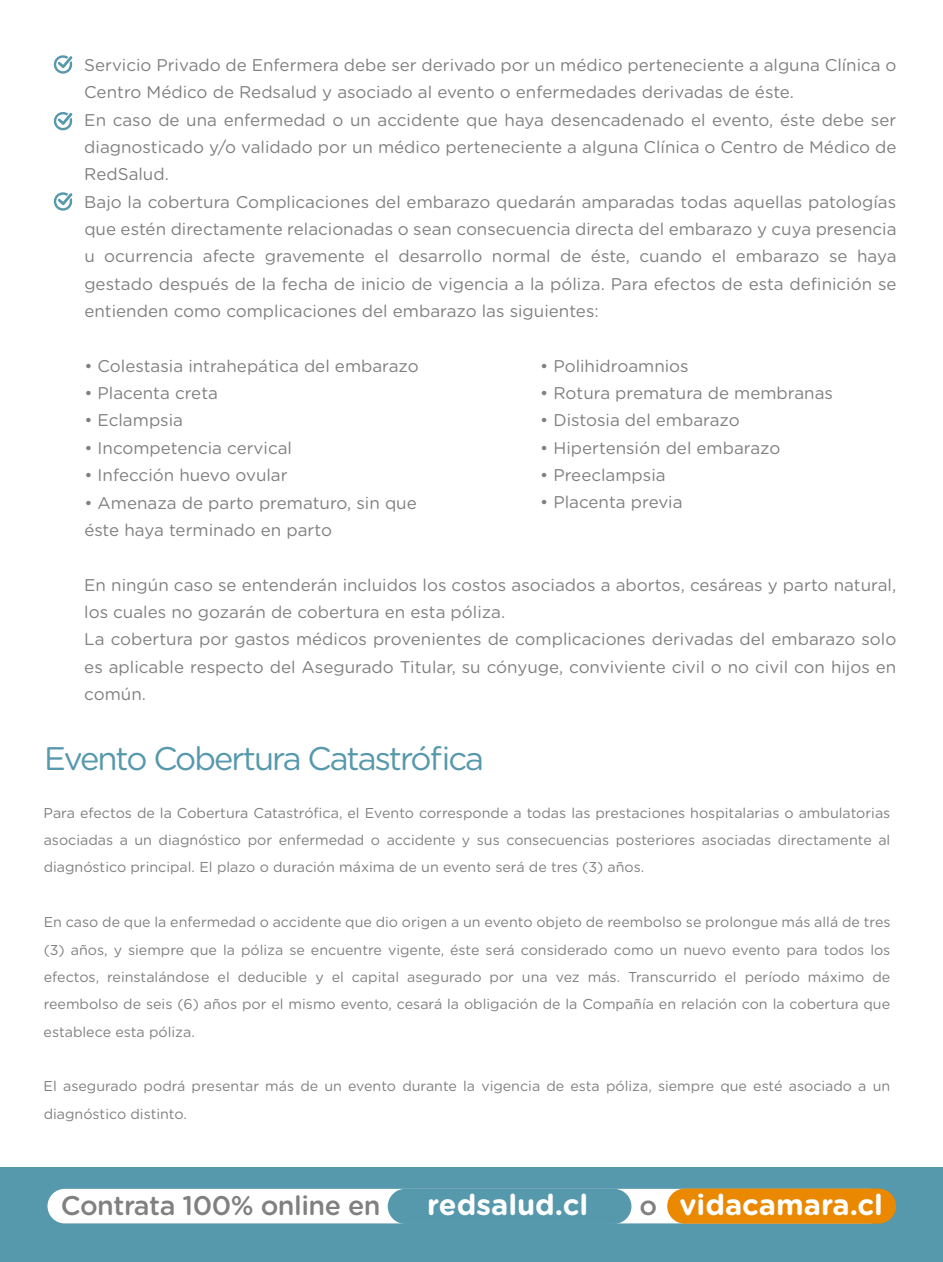
<style>
.page{position:relative;width:943px;height:1262px;background:#fff}
.page>*{position:absolute;margin:0;border:0;box-sizing:border-box;transform-origin:0 0}
.t1{font:32.62px "Gotham Rounded";letter-spacing:-.06em;color:#5698ac}
.t2{font:700 29.1px "Gotham Rounded";color:#fff}
.t3{font:500 27px "Gotham Rounded";letter-spacing:-.02em;color:#808080}
.t4{font:16.95px/27.3px "Gotham Rounded";color:#808080}
.t5{font:14.25px/27.3px "Gotham Rounded";color:#808080;text-align:justify}
.s1{font-weight:500;font-size:27px;color:#808080}
</style>
<div class="page">
<div style="left:0;top:1167px;width:943px;height:94px;background:#5698ac"></div>
<div style="left:47px;top:1188px;width:839px;height:35px;background:#fff;border-radius:17px"></div>
<div style="left:667px;top:1188px;width:229px;height:35px;background:#ea8800;border-radius:18px"></div>
<div style="left:388px;top:1188px;width:243px;height:35px;background:#5698ac;border-radius:18px"></div>
<svg style="left:54px;top:55px;width:18px;height:19px"></svg>
<svg style="left:54px;top:112px;width:18px;height:18px"></svg>
<svg style="left:54px;top:192px;width:18px;height:19px"></svg>
<p class="t4" style="left:84px;top:51px;width:813px">Servicio Privado de Enfermera debe ser derivado por un médico perteneciente a alguna Clínica o Centro Médico de Redsalud y asociado al evento o enfermedades derivadas de éste.<br>En caso de una enfermedad o un accidente que haya desencadenado el evento, éste debe ser diagnosticado y/o validado por un médico perteneciente a alguna Clínica o Centro de Médico de RedSalud.<br>Bajo la cobertura Complicaciones del embarazo quedarán amparadas todas aquellas patologías que estén directamente relacionadas o sean consecuencia directa del embarazo y cuya presencia u ocurrencia afecte gravemente el desarrollo normal de éste, cuando el embarazo se haya gestado después de la fecha de inicio de vigencia a la póliza. Para efectos de esta definición se entienden como complicaciones del embarazo las siguientes:</p>
<p class="t4" style="left:84px;top:351px;width:336px">• Colestasia intrahepática del embarazo</p>
<p class="t4" style="left:84px;top:379px;width:135px">• Placenta creta</p>
<p class="t4" style="left:84px;top:406px;width:100px">• Eclampsia</p>
<p class="t4" style="left:84px;top:433px;width:209px">• Incompetencia cervical</p>
<p class="t4" style="left:84px;top:461px;width:205px">• Infección huevo ovular</p>
<p class="t4" style="left:84px;top:488px;width:334px">• Amenaza de parto prematuro, sin que éste haya terminado en parto</p>
<p class="t4" style="left:84px;top:570px;width:813px">En ningún caso se entenderán incluidos los costos asociados a abortos, cesáreas y parto natural, los cuales no gozarán de cobertura en esta póliza.<br>La cobertura por gastos médicos provenientes de complicaciones derivadas del embarazo solo es aplicable respecto del Asegurado Titular, su cónyuge, conviviente civil o no civil con hijos en común.</p>
<p class="t4" style="left:540px;top:351px;width:150px">• Polihidroamnios</p>
<p class="t4" style="left:540px;top:378px;width:294px">• Rotura prematura de membranas</p>
<p class="t4" style="left:540px;top:406px;width:201px">• Distosia del embarazo</p>
<p class="t4" style="left:540px;top:433px;width:242px">• Hipertensión del embarazo</p>
<p class="t4" style="left:540px;top:460px;width:127px">• Preeclampsia</p>
<p class="t4" style="left:540px;top:488px;width:144px">• Placenta previa</p>
<h1 class="t1" style="left:44px;top:736px;width:441px">Evento Cobertura Catastrófica</h1>
<p class="t5" style="left:44px;top:798px;width:848px">Para efectos de la Cobertura Catastrófica, el Evento corresponde a todas las prestaciones hospitalarias o ambulatorias asociadas a un diagnóstico por enfermedad o accidente y sus consecuencias posteriores asociadas directamente al diagnóstico principal. El plazo o duración máxima de un evento será de tres (3) años.</p>
<p class="t5" style="left:44px;top:907px;width:848px">En caso de que la enfermedad o accidente que dio origen a un evento objeto de reembolso se prolongue más allá de tres (3) años, y siempre que la póliza se encuentre vigente, éste será considerado como un nuevo evento para todos los efectos, reinstalándose el deducible y el capital asegurado por una vez más. Transcurrido el período máximo de reembolso de seis (6) años por el mismo evento, cesará la obligación de la Compañía en relación con la cobertura que establece esta póliza.</p>
<p class="t5" style="left:44px;top:1071px;width:848px">El asegurado podrá presentar más de un evento durante la vigencia de esta póliza, siempre que esté asociado a un diagnóstico distinto.</p>
<h3 class="t3" style="left:61px;top:1185px;width:321px">Contrata 100% online en</h3>
<h2 class="t2" style="left:427px;top:1183px;width:162px">redsalud.cl</h2>
<h2 class="t2" style="left:639px;top:1183px;width:245px"><span class="s1">o</span> vidacamara.cl</h2>
</div>
